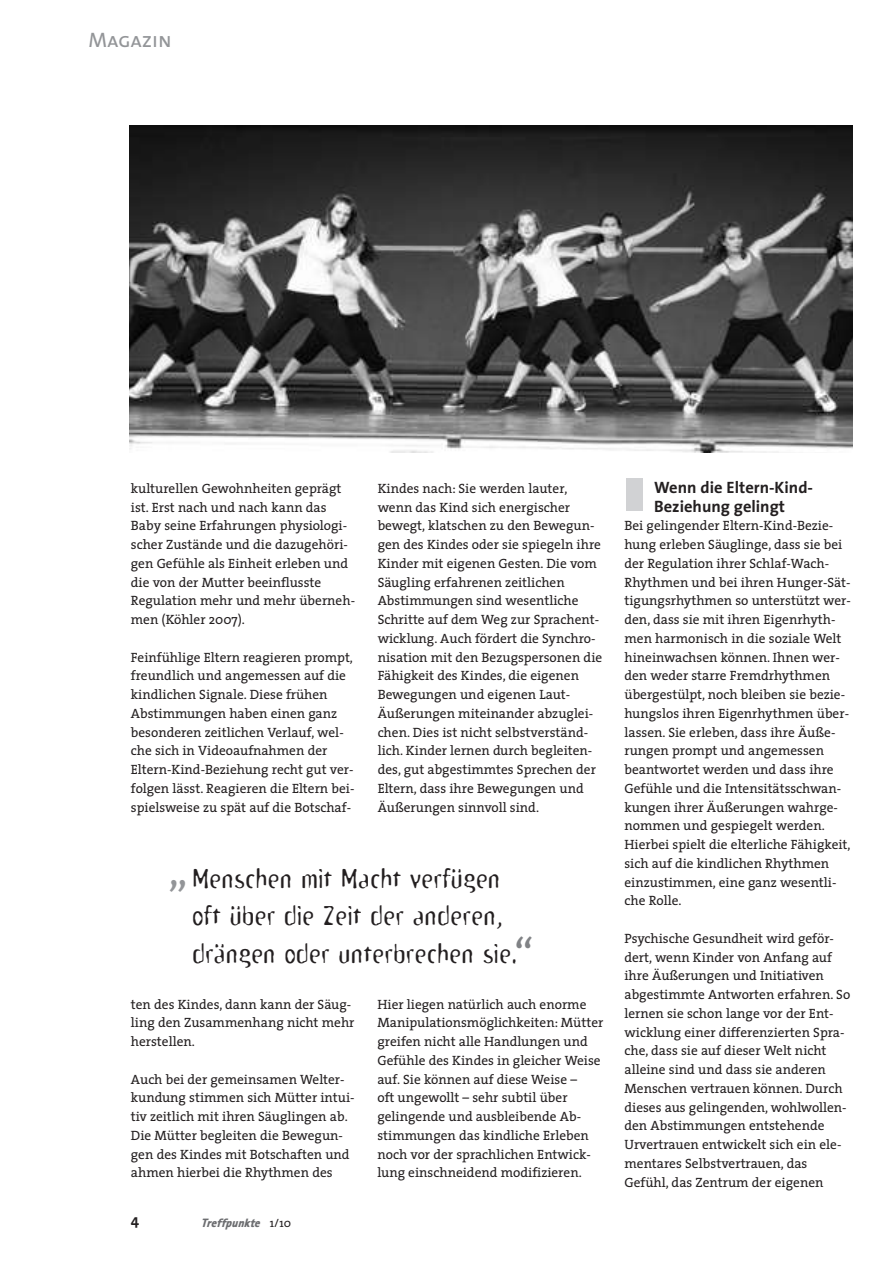
<style>
.page{position:relative;width:896px;height:1264px;background:#fff}
.page>*{position:absolute;margin:0;border:0;box-sizing:border-box;transform-origin:0 0}
.t1{font:45px "The Serif";color:#939598}
.t2{font:45px "The Serif";color:#808285}
.t3{font:25.5px/37.5px "Amoebia Rain";color:#231f20}
.t4{font:21px "The Sans Caps";color:#939598}
.t5{font:700 16.5px/18.8px "The Sans";color:#231f20}
.t6{font:700 15px "The Sans";color:#231f20}
.t7{font:13.5px/18.8px "The Serif";color:#231f20}
.t8{font:italic 900 12px "Rotis Sans";color:#6c6d70}
.s1{font-family:"The Serif";font-weight:400;font-style:normal;color:#231f20}
</style>
<div class="page">
<svg style="left:129px;top:125px;width:724px;height:386px"></svg>
<h3 class="t4" style="left:88px;top:28px;width:85px">Magazin</h3>
<p class="t7" style="left:131px;top:480px;width:226px">kulturellen Gewohnheiten geprägt ist. Erst nach und nach kann das<br>Baby seine Erfahrungen physiologi&shy;scher Zustände und die dazugehöri&shy;gen Gefühle als Einheit erleben und die von der Mutter beeinflusste<br>Regulation mehr und mehr überneh&shy;men (Köhler 2007).</p>
<p class="t7" style="left:131px;top:649px;width:225px">Feinfühlige Eltern reagieren prompt, freundlich und angemessen auf die kindlichen Signale. Diese frühen Abstimmungen haben einen ganz besonderen zeitlichen Verlauf, wel&shy;che sich in Videoaufnahmen der Eltern-Kind-Beziehung recht gut ver&shy;folgen lässt. Reagieren die Eltern bei&shy;spielsweise zu spät auf die Botschaf-</p>
<p class="t7" style="left:377px;top:480px;width:226px">Kindes nach: Sie werden lauter, wenn das Kind sich energischer bewegt, klatschen zu den Bewegun&shy;gen des Kindes oder sie spiegeln ihre Kinder mit eigenen Gesten. Die vom Säugling erfahrenen zeitlichen Abstimmungen sind wesentliche Schritte auf dem Weg zur Sprachent&shy;wicklung. Auch fördert die Synchro&shy;nisation mit den Bezugspersonen die Fähigkeit des Kindes, die eigenen Bewegungen und eigenen Laut-Äußerungen miteinander abzuglei&shy;chen. Dies ist nicht selbstverständ&shy;lich. Kinder lernen durch begleiten&shy;des, gut abgestimmtes Sprechen der Eltern, dass ihre Bewegungen und Äußerungen sinnvoll sind.</p>
<h2 class="t3" style="left:192px;top:861px;width:327px">Menschen mit Macht verfügen oft über die Zeit der anderen, drängen oder unterbrechen sie.</h2>
<h1 class="t1" style="left:168px;top:851px;width:21px">„</h1>
<h1 class="t2" style="left:514px;top:936px;width:21px">“</h1>
<p class="t7" style="left:131px;top:996px;width:225px">ten des Kindes, dann kann der Säug&shy;ling den Zusammenhang nicht mehr herstellen.</p>
<p class="t7" style="left:131px;top:1071px;width:225px">Auch bei der gemeinsamen Welter&shy;kundung stimmen sich Mütter intui&shy;tiv zeitlich mit ihren Säuglingen ab.<br>Die Mütter begleiten die Bewegun&shy;gen des Kindes mit Botschaften und ahmen hierbei die Rhythmen des</p>
<p class="t6" style="left:131px;top:1213px;width:10px">4</p>
<p class="t8" style="left:201px;top:1218px;width:91px">Treffpunkte <span class="s1">1/10</span></p>
<p class="t7" style="left:377px;top:996px;width:227px">Hier liegen natürlich auch enorme Manipulationsmöglichkeiten: Mütter greifen nicht alle Handlungen und Gefühle des Kindes in gleicher Weise auf. Sie können auf diese Weise –<br>oft ungewollt – sehr subtil über gelingende und ausbleibende Ab&shy;stimmungen das kindliche Erleben noch vor der sprachlichen Entwick&shy;lung einschneidend modifizieren.</p>
<p class="t5" style="left:654px;top:479px;width:160px">Wenn die Eltern-Kind-<br>Beziehung gelingt</p>
<p class="t7" style="left:624px;top:517px;width:228px">Bei gelingender Eltern-Kind-Bezie&shy;hung erleben Säuglinge, dass sie bei der Regulation ihrer Schlaf-Wach-Rhythmen und bei ihren Hunger-Sät&shy;tigungsrhythmen so unterstützt wer&shy;den, dass sie mit ihren Eigenrhyth&shy;men harmonisch in die soziale Welt hineinwachsen können. Ihnen wer&shy;den weder starre Fremdrhythmen übergestülpt, noch bleiben sie bezie&shy;hungslos ihren Eigenrhythmen über&shy;lassen. Sie erleben, dass ihre Äuße&shy;rungen prompt und angemessen beantwortet werden und dass ihre Gefühle und die Intensitätsschwan&shy;kungen ihrer Äußerungen wahrge&shy;nommen und gespiegelt werden.<br>Hierbei spielt die elterliche Fähigkeit, sich auf die kindlichen Rhythmen einzustimmen, eine ganz wesentli&shy;che Rolle.</p>
<p class="t7" style="left:624px;top:930px;width:227px">Psychische Gesundheit wird geför&shy;dert, wenn Kinder von Anfang auf ihre Äußerungen und Initiativen abgestimmte Antworten erfahren. So lernen sie schon lange vor der Ent&shy;wicklung einer differenzierten Spra&shy;che, dass sie auf dieser Welt nicht alleine sind und dass sie anderen Menschen vertrauen können. Durch dieses aus gelingenden, wohlwollen&shy;den Abstimmungen entstehende Urvertrauen entwickelt sich ein ele&shy;mentares Selbstvertrauen, das Gefühl, das Zentrum der eigenen</p>
</div>
